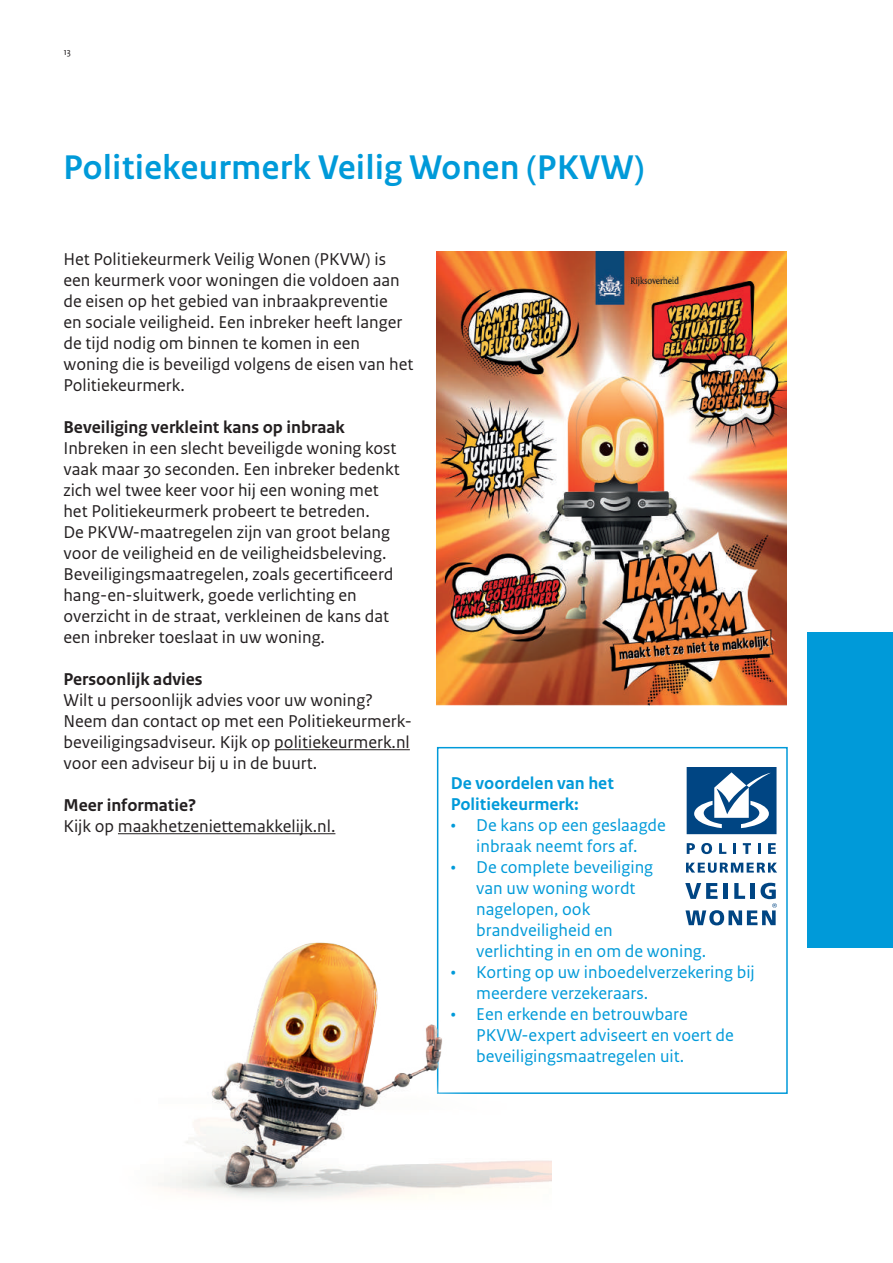
<style>
.page{position:relative;width:893px;height:1263px;background:#fff}
.page>*{position:absolute;margin:0;border:0;box-sizing:border-box;transform-origin:0 0}
.t1{font:700 36px "Rijksoverheid Sans Heading";letter-spacing:.02em;color:#009ad9}
.t2{font:18px/21px "Rijksoverheid Sans Text";color:#231f20}
.t3{font:18px/21px "Rijksoverheid Sans Text";color:#009ad9}
.t4{font:700 18px "Rijksoverheid Sans Text";color:#231f20}
.t5{font:700 18px/21px "Rijksoverheid Sans Text";color:#009ad9}
.t6{font:9.75px "Profile";color:#231f20}
</style>
<div class="page">
<div style="left:808px;top:632px;width:85px;height:316px;background:#009ad9"></div>
<hr style="left:274px;top:749px;width:136px;height:1px;background:#231f20">
<hr style="left:118px;top:833px;width:217px;height:1px;background:#231f20">
<svg style="left:687px;top:843px;width:8px;height:11px"></svg>
<svg style="left:701px;top:843px;width:11px;height:11px"></svg>
<svg style="left:719px;top:843px;width:7px;height:11px"></svg>
<svg style="left:733px;top:843px;width:3px;height:11px"></svg>
<svg style="left:743px;top:843px;width:8px;height:11px"></svg>
<svg style="left:758px;top:843px;width:3px;height:11px"></svg>
<svg style="left:768px;top:843px;width:8px;height:11px"></svg>
<svg style="left:686px;top:863px;width:91px;height:10px"></svg>
<svg style="left:685px;top:883px;width:92px;height:42px"></svg>
<svg style="left:687px;top:767px;width:89px;height:67px"></svg>
<img style="left:437px;top:251px;width:349px;height:455px">
<div style="left:437px;top:747px;width:351px;height:347px;border:2px solid #009ad9"></div>
<img style="left:158px;top:853px;width:394px;height:345px">
<p class="t6" style="left:64px;top:47px;width:8px">13</p>
<h1 class="t1" style="left:63px;top:147px;width:582px">Politiekeurmerk Veilig Wonen (PKVW)</h1>
<p class="t2" style="left:63px;top:249px;width:351px">Het Politiekeurmerk Veilig Wonen (PKVW) is een keurmerk voor woningen die voldoen aan de eisen op het gebied van inbraakpreventie<br>en sociale veiligheid. Een inbreker heeft langer de tijd nodig om binnen te komen in een woning die is beveiligd volgens de eisen van het Politiekeurmerk.</p>
<p class="t4" style="left:63px;top:417px;width:283px">Beveiliging verkleint kans op inbraak</p>
<p class="t2" style="left:63px;top:438px;width:338px">Inbreken in een slecht beveiligde woning kost vaak maar 30 seconden. Een inbreker bedenkt zich wel twee keer voor hij een woning met het Politiekeurmerk probeert te betreden.<br>De PKVW-maatregelen zijn van groot belang voor de veiligheid en de veiligheidsbeleving.<br>Beveiligingsmaatregelen, zoals gecertificeerd hang-en-sluitwerk, goede verlichting en overzicht in de straat, verkleinen de kans dat een inbreker toeslaat in uw woning.</p>
<p class="t4" style="left:63px;top:669px;width:141px">Persoonlijk advies</p>
<p class="t2" style="left:63px;top:690px;width:350px">Wilt u persoonlijk advies voor uw woning?<br>Neem dan contact op met een Politiekeurmerk&shy;beveiligingsadviseur. Kijk op politiekeurmerk.nl voor een adviseur bij u in de buurt.</p>
<p class="t4" style="left:63px;top:795px;width:134px">Meer informatie?</p>
<p class="t2" style="left:63px;top:816px;width:273px">Kijk op maakhetzeniettemakkelijk.nl.</p>
<p class="t5" style="left:451px;top:773px;width:165px">De voordelen van het<br>Politiekeurmerk:</p>
<p class="t3" style="left:451px;top:815px;width:217px;text-align:center">• De kans op een geslaagde inbraak neemt fors af.</p>
<p class="t3" style="left:476px;top:857px;width:232px;text-indent:-26px">• De complete beveiliging<br>van uw woning wordt nagelopen, ook brandveiligheid en<br>verlichting in en om de woning.</p>
<p class="t3" style="left:476px;top:962px;width:280px;text-indent:-26px">• Korting op uw inboedelverzekering bij meerdere verzekeraars.</p>
<p class="t3" style="left:476px;top:1004px;width:259px;text-indent:-26px">• Een erkende en betrouwbare<br>PKVW-expert adviseert en voert de beveiligingsmaatregelen uit.</p>
</div>
